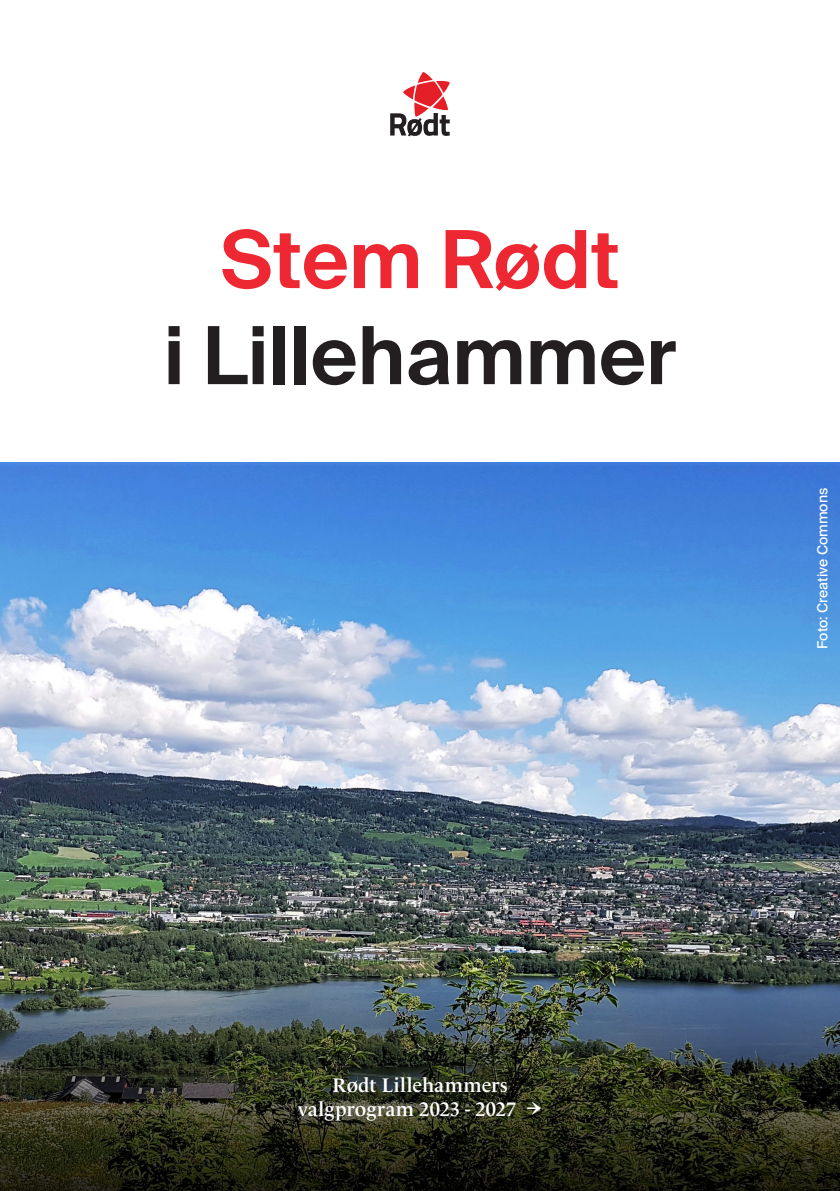
<style>
.page{position:relative;width:840px;height:1191px;background:#fff}
.page>*{position:absolute;margin:0;border:0;box-sizing:border-box;transform-origin:0 0}
.Forside{font:600 80px/96px "Suisse Intl";color:#231f20;text-align:center}
.Brødtekst{font:600 20px "Le Monde Livre Std";color:#fff}
.t1{font:14px "Suisse Intl";color:#fff}
.s1{color:#ee2833}
</style>
<div class="page">
<svg style="left:390px;top:72px;width:59px;height:64px"></svg>
<img style="left:0;top:462px;width:839px;height:493px">
<img style="left:0;top:955px;width:839px;height:236px">
<p class="Forside" style="left:163px;top:212px;width:514px"><span class="s1">Stem Rødt<br></span>i Lillehammer</p>
<p class="t1" style="left:814px;top:649px;width:162px;rotate:-90deg">Foto: Creative Commons</p>
<p class="Brødtekst" style="left:332px;top:1073px;width:176px">Rødt Lillehammers</p>
<p class="Brødtekst" style="left:298px;top:1097px;width:245px">valgprogram 2023 - 2027 →</p>
</div>
